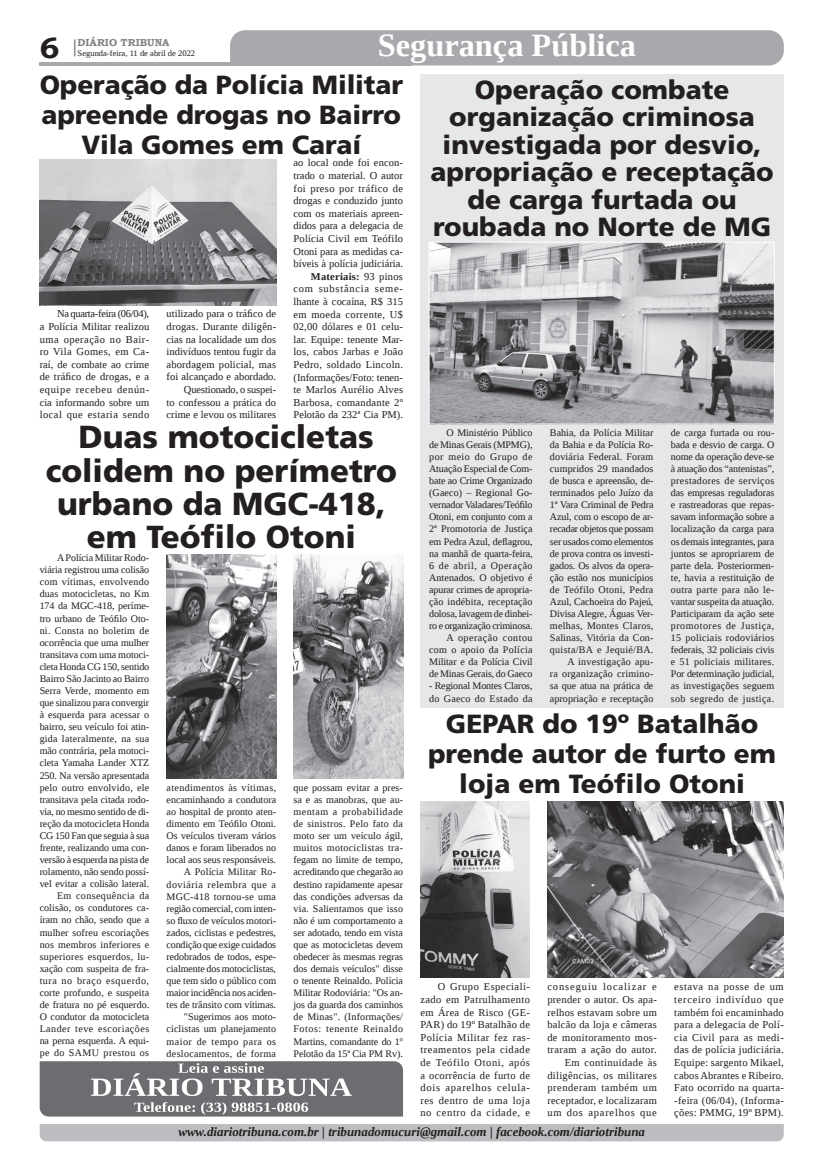
<style>
.page{position:relative;width:821px;height:1166px;background:#fff}
.page>*{position:absolute;margin:0;border:0;box-sizing:border-box;transform-origin:0 0}
.t1{font:700 32.38px "Liberation Serif";color:#fff}
.t2{font:900 31.85px/33.2px "Frutiger LT Std";color:#231f20;text-align:center}
.t3{font:700 29.31px "Bookman Old Style";color:#231f20}
.t4{font:900 26.25px/27.6px "Frutiger LT Std";color:#231f20;text-align:center}
.t5{font:italic 700 12.95px "Liberation Serif";color:#231f20}
.t6{font:10.5px/12.6px "Liberation Serif";letter-spacing:.02em;color:#231f20;text-align:justify}
.t7{font:10.5px/12.6px "Liberation Serif";color:#231f20;text-align:right}
.t8{font:10.06px/12.1px "Liberation Serif";letter-spacing:-.005em;color:#231f20;text-align:right}
.t9{font:700 10.06px "Bookman Old Style";color:#808285}
.t10{font:8.4px "Liberation Serif";color:#231f20}
.s1{font-weight:700}
</style>
<div class="page">
<svg style="left:74px;top:39px;width:2px;height:17px"></svg>
<hr style="left:40px;top:62px;width:372px;height:3px;background:#a8a9ad">
<div style="left:230px;top:30px;width:554px;height:35px;background:#a8a9ad"></div>
<div style="left:40px;top:1124px;width:744px;height:17px;background:#bcbdc0"></div>
<div style="left:420px;top:74px;width:364px;height:634px;background:#e6e7e9"></div>
<svg style="left:40px;top:1061px;width:363px;height:55px;background:#818285"></svg>
<img style="left:40px;top:159px;width:236px;height:146px">
<img style="left:167px;top:554px;width:109px;height:225px">
<img style="left:294px;top:554px;width:109px;height:225px">
<img style="left:547px;top:801px;width:237px;height:177px">
<img style="left:420px;top:801px;width:110px;height:177px">
<img style="left:431px;top:244px;width:342px;height:178px">
<div style="left:429px;top:242px;width:346px;height:182px;border:1px solid #fff"></div>
<h1 class="t1" style="left:378px;top:24px;width:260px">Segurança Pública</h1>
<h3 class="t4" style="left:40px;top:70px;width:365px;line-height:29.8px">Operação da Polícia Militar apreende drogas no Bairro<br>Vila Gomes em Caraí</h3>
<p class="t9" style="left:78px;top:35px;width:93px">DIÁRIO TRIBUNA</p>
<h3 class="t3" style="left:40px;top:27px;width:21px">6</h3>
<p class="t10" style="left:78px;top:48px;width:119px">Segunda-feira, 11 de abril de 2022</p>
<h3 class="t4" style="left:430px;top:76px;width:345px">Operação combate organização criminosa investigada por desvio, apropriação e receptação de carga furtada ou roubada no Norte de MG</h3>
<p class="t6" style="left:294px;top:156px;width:111px;text-align:right">ao local onde foi encon&shy;trado o material. O autor foi preso por tráfico de drogas e conduzido junto com os materiais apreen&shy;didos para a delegacia de<br>Polícia Civil em Teófilo<br>Otoni para as medidas ca&shy;bíveis à polícia judiciária.<br><span class="s1">Materiais:</span> 93 pinos com substância seme&shy;lhante à cocaína, R$ 315 em moeda corrente, U$<br>02,00 dólares e 01 celu&shy;lar. Equipe: tenente Mar&shy;los, cabos Jarbas e João<br>Pedro, soldado Lincoln. (Informações/Foto: tenen&shy;te Marlos Aurélio Alves<br>Barbosa, comandante 2º<br>Pelotão da 232ª Cia PM).</p>
<p class="t6" style="left:40px;top:307px;width:111px;text-indent:17px">Na quarta-feira (06/04), a Polícia Militar realizou uma operação no Bair&shy;ro Vila Gomes, em Ca&shy;raí, de combate ao crime de tráfico de drogas, e a equipe recebeu denún&shy;cia informando sobre um local que estaria sendo</p>
<p class="t7" style="left:167px;top:307px;width:111px">utilizado para o tráfico de drogas. Durante diligên&shy;cias na localidade um dos indivíduos tentou fugir da abordagem policial, mas foi alcançado e abordado.<br>Questionado, o suspei-<br>to confessou a prática do crime e levou os militares</p>
<h2 class="t2" style="left:46px;top:420px;width:353px">Duas motocicletas colidem no perímetro urbano da MGC-418, em Teófilo Otoni</h2>
<p class="t8" style="left:40px;top:552px;width:111px">A Polícia Militar Rodo&shy;viária registrou uma colisão com vítimas, envolvendo duas motocicletas, no Km<br>174 da MGC-418, períme&shy;tro urbano de Teófilo Oto&shy;ni. Consta no boletim de ocorrência que uma mulher transitava com uma motoci&shy;cleta Honda CG 150, sentido<br>Bairro São Jacinto ao Bairro<br>Serra Verde, momento em que sinalizou para convergir à esquerda para acessar o bairro, seu veículo foi atin&shy;gida lateralmente, na sua mão contrária, pela motoci&shy;cleta Yamaha Lander XTZ<br>250. Na versão apresentada pelo outro envolvido, ele transitava pela citada rodo&shy;via, no mesmo sentido de di&shy;reção da motocicleta Honda<br>CG 150 Fan que seguia à sua frente, realizando uma con&shy;versão à esquerda na pista de rolamento, não sendo possí&shy;vel evitar a colisão lateral.<br>Em consequência da colisão, os condutores ca&shy;íram no chão, sendo que a mulher sofreu escoriações nos membros inferiores e superiores esquerdos, lu&shy;xação com suspeita de fra&shy;tura no braço esquerdo, corte profundo, e suspeita de fratura no pé esquerdo.<br>O condutor da motocicleta<br>Lander teve escoriações na perna esquerda. A equi&shy;pe do SAMU prestou os</p>
<p class="t8" style="left:167px;top:781px;width:111px">atendimentos às vítimas, encaminhando a condutora ao hospital de pronto aten&shy;dimento em Teófilo Otoni.<br>Os veículos tiveram vários danos e foram liberados no local aos seus responsáveis.<br>A Polícia Militar Ro&shy;doviária relembra que a<br>MGC-418 tornou-se uma região comercial, com inten&shy;so fluxo de veículos motori&shy;zados, ciclistas e pedestres, condição que exige cuidados redobrados de todos, espe&shy;cialmente dos motociclistas, que tem sido o público com maior incidência nos aciden&shy;tes de trânsito com vítimas. "Sugerimos aos moto&shy;ciclistas um planejamento maior de tempo para os deslocamentos, de forma</p>
<p class="t8" style="left:294px;top:781px;width:111px;text-align:justify">que possam evitar a pres&shy;sa e as manobras, que au&shy;mentam a probabilidade de sinistros. Pelo fato da moto ser um veículo ágil, muitos motociclistas tra&shy;fegam no limite de tempo, acreditando que chegarão ao destino rapidamente apesar das condições adversas da via. Salientamos que isso não é um comportamento a ser adotado, tendo em vista que as motocicletas devem obedecer às mesmas regras dos demais veículos" disse o tenente Reinaldo. Polícia Militar Rodoviária: "Os an&shy;jos da guarda dos caminhos de Minas". (Informações/ Fotos: tenente Reinaldo Martins, comandante do 1º Pelotão da 15ª Cia PM Rv).</p>
<p class="t8" style="left:429px;top:426px;width:105px">O Ministério Público<br>de Minas Gerais (MPMG), por meio do Grupo de<br>Atuação Especial de Com&shy;bate ao Crime Organizado (Gaeco) – Regional Go&shy;vernador Valadares/Teófilo<br>Otoni, em conjunto com a<br>2ª Promotoria de Justiça em Pedra Azul, deflagrou, na manhã de quarta-feira,<br>6 de abril, a Operação<br>Antenados. O objetivo é apurar crimes de apropria&shy;ção indébita, receptação dolosa, lavagem de dinhei&shy;ro e organização criminosa.<br>A operação contou com o apoio da Polícia<br>Militar e da Polícia Civil de Minas Gerais, do Gaeco</p>
<p class="t8" style="left:429px;top:680px;width:105px;text-align:left">- Regional Montes Claros, do Gaeco do Estado da</p>
<p class="t8" style="left:550px;top:426px;width:105px">Bahia, da Polícia Militar da Bahia e da Polícia Ro&shy;doviária Federal. Foram cumpridos 29 mandados de busca e apreensão, de&shy;terminados pelo Juízo da<br>1ª Vara Criminal de Pedra<br>Azul, com o escopo de ar&shy;recadar objetos que possam ser usados como elementos de prova contra os investi&shy;gados. Os alvos da opera&shy;ção estão nos municípios de Teófilo Otoni, Pedra<br>Azul, Cachoeira do Pajeú,<br>Divisa Alegre, Águas Ver&shy;melhas, Montes Claros,<br>Salinas, Vitória da Con&shy;quista/BA e Jequié/BA.<br>A investigação apu-<br>ra organização crimino&shy;sa que atua na prática de apropriação e receptação</p>
<p class="t8" style="left:671px;top:426px;width:105px;text-align:justify">de carga furtada ou rou&shy;bada e desvio de carga. O nome da operação deve-se à atuação dos “antenistas”, prestadores de serviços das empresas reguladoras e rastreadoras que repas&shy;savam informação sobre a localização da carga para os demais integrantes, para juntos se apropriarem de parte dela. Posteriormen&shy;te, havia a restituição de outra parte para não le&shy;vantar suspeita da atuação.<br>Participaram da ação sete promotores de Justiça, 15 policiais rodoviários federais, 32 policiais civis e 51 policiais militares.<br>Por determinação judicial, as investigações seguem sob segredo de justiça.</p>
<h3 class="t4" style="left:428px;top:709px;width:350px;line-height:29.8px">GEPAR do 19º Batalhão prende autor de furto em loja em Teófilo Otoni</h3>
<p class="t6" style="left:420px;top:980px;width:111px;text-indent:17px">O Grupo Especiali&shy;zado em Patrulhamento em Área de Risco (GE-PAR) do 19º Batalhão de Polícia Militar fez ras&shy;treamentos pela cidade de Teófilo Otoni, após a ocorrência de furto de dois aparelhos celula&shy;res dentro de uma loja no centro da cidade, e</p>
<p class="t6" style="left:547px;top:980px;width:111px;text-align:right">conseguiu localizar e prender o autor. Os apa&shy;relhos estavam sobre um balcão da loja e câmeras de monitoramento mos&shy;traram a ação do autor.<br>Em continuidade às diligências, os militares prenderam também um receptador, e localizaram um dos aparelhos que</p>
<p class="t6" style="left:674px;top:980px;width:111px">estava na posse de um terceiro indivíduo que também foi encaminhado para a delegacia de Polí&shy;cia Civil para as medi&shy;das de polícia judiciária.<br>Equipe: sargento Mikael, cabos Abrantes e Ribeiro.<br>Fato ocorrido na quarta--feira (06/04), (Informa&shy;ções: PMMG, 19º BPM).</p>
<p class="t5" style="left:178px;top:1123px;width:468px">www.diariotribuna.com.br | tribunadomucuri@gmail.com | facebook.com/diariotribuna</p>
</div>
